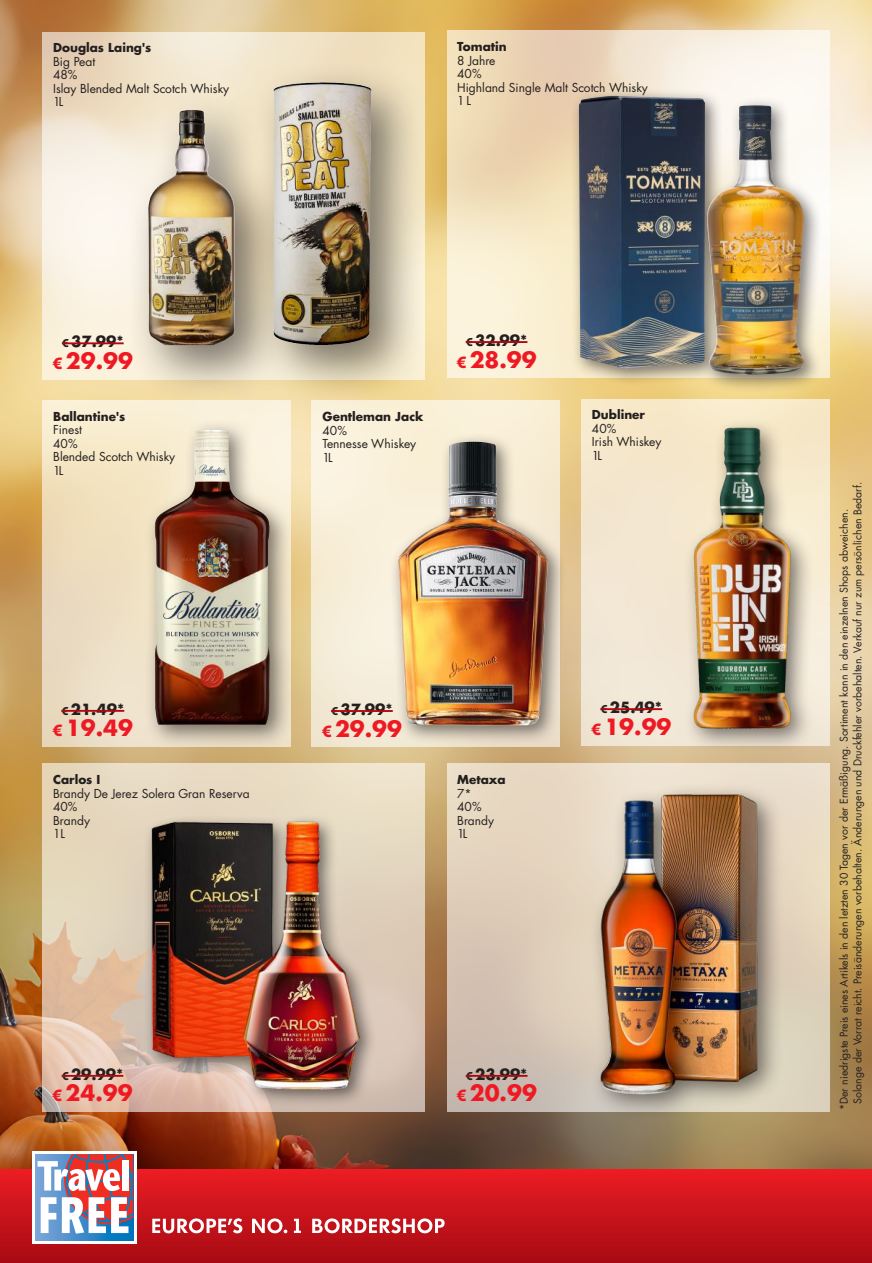
<style>
.page{position:relative;width:872px;height:1263px;background:#fff}
.page>*{position:absolute;margin:0;border:0;box-sizing:border-box;transform-origin:0 0}
.t1{font:700 21.75px "Futura LT Pro";color:#ef1923}
.t2{font:700 15px "Futura LT Pro";color:#241f1f}
.t3{font:12px/13.5px "Futura LT Pro";color:#241f1f}
.t4{font:700 12px "Futura LT Pro";color:#241f1f}
.t5{font:10.5px/13.5px "Futura LT Pro";color:#241f1f}
.s1{font-size:10.5px}
.s2{font-size:15px}
</style>
<div class="page">
<img style="left:0;top:0;width:872px;height:1169px">
<div style="left:0;top:1169px;width:872px;height:94px;background:linear-gradient(to bottom,#eb1d24,#a80d15)"></div>
<svg style="left:152px;top:1218px;width:293px;height:16px"></svg>
<div style="left:32px;top:1151px;width:104px;height:92px;background:linear-gradient(to right,#fff,#fff)"></div>
<svg style="left:35px;top:1154px;width:98px;height:86px"></svg>
<svg style="left:38px;top:1154px;width:95px;height:80px"></svg>
<svg style="left:43px;top:32px;width:382px;height:347px;background:#f4e8d5"></svg>
<div style="left:312px;top:400px;width:248px;height:347px;background:#f9f0da"></div>
<svg style="left:446px;top:31px;width:383px;height:347px;background:#f3e4c9"></svg>
<div style="left:581px;top:399px;width:248px;height:346px;background:#f3e7cf"></div>
<svg style="left:43px;top:400px;width:248px;height:347px;background:#f0e1c5"></svg>
<svg style="left:43px;top:764px;width:382px;height:348px;background:#e2cfb8"></svg>
<div style="left:446px;top:764px;width:383px;height:348px;background:linear-gradient(to bottom,#edddc4,#c6b5ab)"></div>
<hr style="left:62px;top:342px;width:62px;height:2px;background:#b30810">
<div style="left:127px;top:61px;width:300px;height:340px;background:#241f1f;opacity:.6"></div>
<img style="left:175px;top:82px;width:197px;height:263px">
<hr style="left:466px;top:341px;width:61px;height:2px;background:#b30810">
<div style="left:571px;top:87px;width:251px;height:307px;background:#241f1f;opacity:.6"></div>
<img style="left:579px;top:96px;width:33px;height:211px">
<div style="left:144px;top:419px;width:149px;height:329px;background:#241f1f;opacity:.6"></div>
<img style="left:153px;top:430px;width:118px;height:295px">
<hr style="left:61px;top:710px;width:63px;height:2px;background:#b30810">
<div style="left:389px;top:433px;width:178px;height:312px;background:#241f1f;opacity:.6"></div>
<img style="left:398px;top:441px;width:150px;height:284px">
<hr style="left:331px;top:710px;width:62px;height:2px;background:#b30810">
<hr style="left:600px;top:708px;width:62px;height:2px;background:#b30810">
<img style="left:631px;top:420px;width:230px;height:317px">
<hr style="left:62px;top:1075px;width:61px;height:2px;background:#b30810">
<div style="left:144px;top:814px;width:234px;height:294px;background:#241f1f;opacity:.6"></div>
<img style="left:143px;top:812px;width:227px;height:282px">
<hr style="left:466px;top:1075px;width:61px;height:2px;background:#b30810">
<img style="left:529px;top:735px;width:296px;height:396px">
<p class="t4" style="left:53px;top:39px;width:100px">Douglas Laing's</p>
<p class="t3" style="left:53px;top:55px;width:177px">Big Peat<br>48%<br>Islay Blended Malt Scotch Whisky<br>1L</p>
<p class="t4" style="left:457px;top:37px;width:51px">Tomatin</p>
<p class="t3" style="left:457px;top:53px;width:192px">8 Jahre<br>40%<br>Highland Single Malt Scotch Whisky<br>1 L</p>
<h2 class="t2" style="left:62px;top:330px;width:63px"><span class="s1">€</span> 37.99*</h2>
<h1 class="t1" style="left:53px;top:344px;width:82px"><span class="s2">€</span> 29.99</h1>
<p class="t4" style="left:53px;top:407px;width:74px">Ballantine's</p>
<p class="t3" style="left:53px;top:423px;width:123px">Finest<br>40%<br>Blended Scotch Whisky<br>1L</p>
<p class="t4" style="left:322px;top:407px;width:102px">Gentleman Jack</p>
<p class="t3" style="left:322px;top:423px;width:95px">40%<br>Tennesse Whiskey<br>1L</p>
<h2 class="t2" style="left:466px;top:329px;width:63px"><span class="s1">€</span> 32.99*</h2>
<h1 class="t1" style="left:456px;top:343px;width:82px"><span class="s2">€</span> 28.99</h1>
<p class="t4" style="left:592px;top:405px;width:55px">Dubliner</p>
<p class="t3" style="left:592px;top:421px;width:71px">40%<br>Irish Whiskey<br>1L</p>
<h2 class="t2" style="left:61px;top:697px;width:64px"><span class="s1">€</span> 21.49*</h2>
<h1 class="t1" style="left:53px;top:711px;width:82px"><span class="s2">€</span> 19.49</h1>
<p class="t4" style="left:53px;top:770px;width:49px">Carlos I</p>
<p class="t3" style="left:53px;top:786px;width:198px">Brandy De Jerez Solera Gran Reserva<br>40%<br>Brandy<br>1L</p>
<h2 class="t2" style="left:331px;top:698px;width:63px"><span class="s1">€</span> 37.99*</h2>
<h1 class="t1" style="left:322px;top:712px;width:82px"><span class="s2">€</span> 29.99</h1>
<p class="t4" style="left:457px;top:770px;width:50px">Metaxa</p>
<p class="t3" style="left:457px;top:786px;width:38px">7*<br>40%<br>Brandy<br>1L</p>
<h2 class="t2" style="left:600px;top:696px;width:63px"><span class="s1">€</span> 25.49*</h2>
<h1 class="t1" style="left:591px;top:710px;width:82px"><span class="s2">€</span> 19.99</h1>
<h2 class="t2" style="left:62px;top:1062px;width:63px"><span class="s1">€</span> 29.99*</h2>
<h1 class="t1" style="left:52px;top:1076px;width:82px"><span class="s2">€</span> 24.99</h1>
<h2 class="t2" style="left:466px;top:1062px;width:63px"><span class="s1">€</span> 23.99*</h2>
<h1 class="t1" style="left:456px;top:1076px;width:82px"><span class="s2">€</span> 20.99</h1>
<p class="t5" style="left:837px;top:1104px;width:624px;text-indent:-6px;rotate:-90deg">*Der niedrigste Preis eines Artikels in den letzten 30 Tagen vor der Ermäßigung. Sortiment kann in den einzelnen Shops abweichen.<br>Solange der Vorrat reicht. Preisänderungen vorbehalten. Änderungen und Druckfehler vorbehalten. Verkauf nur zum persönlichen Bedarf.</p>
</div>
